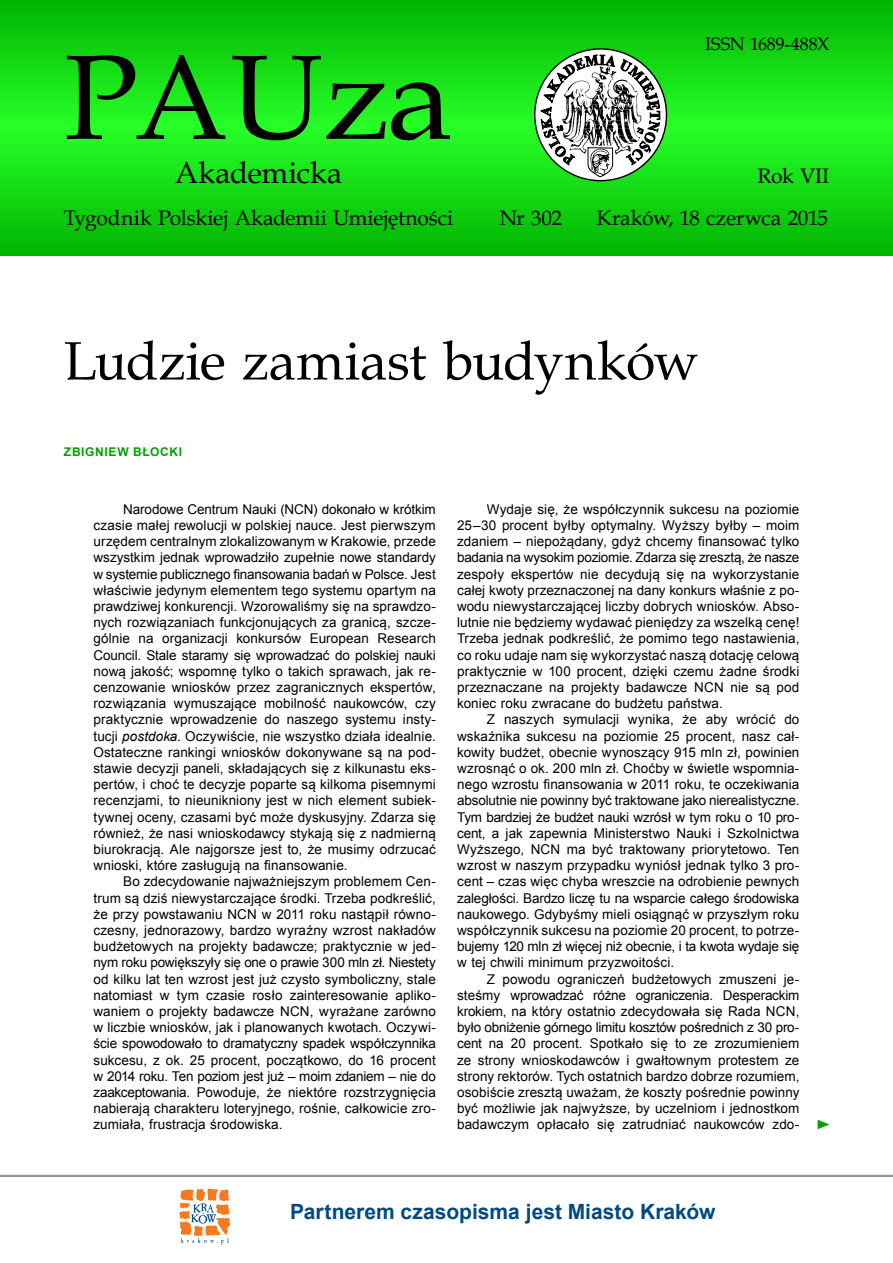
<style>
.page{position:relative;width:893px;height:1263px;background:#fff}
.page>*{position:absolute;margin:0;border:0;box-sizing:border-box;transform-origin:0 0}
.t1{font:120px "Book Antiqua";letter-spacing:-.01em;color:#000}
.t2{font:54px "Book Antiqua";letter-spacing:-.01em;color:#000}
.t3{font:30px "Book Antiqua";color:#000}
.t4{font:21px/41.4px "Book Antiqua";letter-spacing:-.005em;color:#000;text-align:right}
.t5{font:700 21px "Arial";color:#004a83}
.t6{font:18px "Book Antiqua";letter-spacing:-.005em;color:#000}
.t7{font:13.5px/16.2px "Arial";letter-spacing:.005em;color:#000;text-align:justify}
.t8{font:13.5px "Times New Roman";color:#00a000;scale:1.22 1}
.t9{font:700 12px "Arial";letter-spacing:.055em;color:#00a000}
.s1{font-style:italic}
</style>
<div class="page">
<svg style="left:0;top:0;width:893px;height:255px;background:#13d813"></svg>
<svg style="left:535px;top:49px;width:131px;height:132px"></svg>
<svg style="left:540px;top:46px;width:120px;height:131px"></svg>
<hr style="left:0;top:1175px;width:893px;height:2px;background:#939598">
<svg style="left:179px;top:1189px;width:51px;height:55px"></svg>
<h1 class="t1" style="left:64px;top:14px;width:390px">PAUza</h1>
<h3 class="t3" style="left:175px;top:152px;width:169px">Akademicka</h3>
<h3 class="t4" style="left:64px;top:197px;width:391px">Tygodnik Polskiej Akademii Umiejętności</h3>
<h3 class="t4" style="left:500px;top:197px;width:64px">Nr 302</h3>
<h3 class="t6" style="left:705px;top:32px;width:126px">ISSN 1689-488X</h3>
<h3 class="t4" style="left:596px;top:155px;width:234px">Rok VII<br>Kraków, 18 czerwca 2015</h3>
<h2 class="t2" style="left:64px;top:323px;width:636px">Ludzie zamiast budynków</h2>
<p class="t9" style="left:64px;top:444px;width:120px">ZBIGNIEW BŁOCKI</p>
<p class="t7" style="left:94px;top:501px;width:344px;text-indent:30px">Narodowe Centrum Nauki (NCN) dokonało w krótkim czasie małej rewolucji w polskiej nauce. Jest pierwszym urzędem centralnym zlokalizowanym w Krakowie, przede wszystkim jednak wprowadziło zupełnie nowe standardy w systemie publicznego finansowania badań w Polsce. Jest właściwie jedynym elementem tego systemu opartym na prawdziwej konkurencji. Wzorowaliśmy się na sprawdzo&shy;nych rozwiązaniach funkcjonujących za granicą, szcze&shy;gólnie na organizacji konkursów European Research Council. Stale staramy się wprowadzać do polskiej nauki nową jakość; wspomnę tylko o takich sprawach, jak re&shy;cenzowanie wniosków przez zagranicznych ekspertów, rozwiązania wymuszające mobilność naukowców, czy praktycznie wprowadzenie do naszego systemu insty&shy;tucji <span class="s1">postdoka</span>. Oczywiście, nie wszystko działa idealnie.<br>Ostateczne rankingi wniosków dokonywane są na pod&shy;stawie decyzji paneli, składających się z kilkunastu eks&shy;pertów, i choć te decyzje poparte są kilkoma pisemnymi recenzjami, to nieunikniony jest w nich element subiek&shy;tywnej oceny, czasami być może dyskusyjny. Zdarza się również, że nasi wnioskodawcy stykają się z nadmierną biurokracją. Ale najgorsze jest to, że musimy odrzucać wnioski, które zasługują na finansowanie.</p>
<p class="t7" style="left:94px;top:873px;width:344px;text-indent:30px">Bo zdecydowanie najważniejszym problemem Cen&shy;trum są dziś niewystarczające środki. Trzeba podkreślić, że przy powstawaniu NCN w 2011 roku nastąpił równo&shy;czesny, jednorazowy, bardzo wyraźny wzrost nakładów budżetowych na projekty badawcze; praktycznie w jed&shy;nym roku powiększyły się one o prawie 300 mln zł. Niestety od kilku lat ten wzrost jest już czysto symboliczny, stale natomiast w tym czasie rosło zainteresowanie apliko&shy;waniem o projekty badawcze NCN, wyrażane zarówno w liczbie wniosków, jak i planowanych kwotach. Oczywi&shy;ście spowodowało to dramatyczny spadek współczynnika sukcesu, z ok. 25 procent, początkowo, do 16 procent w 2014 roku. Ten poziom jest już – moim zdaniem – nie do zaakceptowania. Powoduje, że niektóre rozstrzygnięcia nabierają charakteru loteryjnego, rośnie, całkowicie zro&shy;zumiała, frustracja środowiska.</p>
<p class="t7" style="left:457px;top:501px;width:344px;text-indent:30px">Wydaje się, że współczynnik sukcesu na poziomie 25–30 procent byłby optymalny. Wyższy byłby – moim zdaniem – niepożądany, gdyż chcemy finansować tylko badania na wysokim poziomie. Zdarza się zresztą, że nasze zespoły ekspertów nie decydują się na wykorzystanie całej kwoty przeznaczonej na dany konkurs właśnie z po&shy;wodu niewystarczającej liczby dobrych wniosków. Abso&shy;lutnie nie będziemy wydawać pieniędzy za wszelką cenę!<br>Trzeba jednak podkreślić, że pomimo tego nastawienia, co roku udaje nam się wykorzystać naszą dotację celową praktycznie w 100 procent, dzięki czemu żadne środki przeznaczane na projekty badawcze NCN nie są pod koniec roku zwracane do budżetu państwa.</p>
<p class="t7" style="left:457px;top:711px;width:344px;text-indent:30px">Z naszych symulacji wynika, że aby wrócić do wskaźnika sukcesu na poziomie 25 procent, nasz cał&shy;kowity budżet, obecnie wynoszący 915 mln zł, powinien wzrosnąć o ok. 200 mln zł. Choćby w świetle wspomnia&shy;nego wzrostu finansowania w 2011 roku, te oczekiwania absolutnie nie powinny być traktowane jako nierealistyczne.<br>Tym bardziej że budżet nauki wzrósł w tym roku o 10 pro&shy;cent, a jak zapewnia Ministerstwo Nauki i Szkolnictwa Wyższego, NCN ma być traktowany priorytetowo. Ten wzrost w naszym przypadku wyniósł jednak tylko 3 pro&shy;cent – czas więc chyba wreszcie na odrobienie pewnych zaległości. Bardzo liczę tu na wsparcie całego środowiska naukowego. Gdybyśmy mieli osiągnąć w przyszłym roku współczynnik sukcesu na poziomie 20 procent, to potrze&shy;bujemy 120 mln zł więcej niż obecnie, i ta kwota wydaje się w tej chwili minimum przyzwoitości.</p>
<p class="t7" style="left:457px;top:971px;width:344px;text-indent:30px">Z powodu ograniczeń budżetowych zmuszeni je&shy;steśmy wprowadzać różne ograniczenia. Desperackim krokiem, na który ostatnio zdecydowała się Rada NCN, było obniżenie górnego limitu kosztów pośrednich z 30 pro&shy;cent na 20 procent. Spotkało się to ze zrozumieniem ze strony wnioskodawców i gwałtownym protestem ze strony rektorów. Tych ostatnich bardzo dobrze rozumiem, osobiście zresztą uważam, że koszty pośrednie powinny być możliwie jak najwyższe, by uczelniom i jednostkom badawczym opłacało się zatrudniać naukowców zdo-</p>
<p class="t8" style="left:815px;top:1115px;width:15px">►</p>
<h3 class="t5" style="left:290px;top:1196px;width:427px">Partnerem czasopisma jest Miasto Kraków</h3>
</div>
